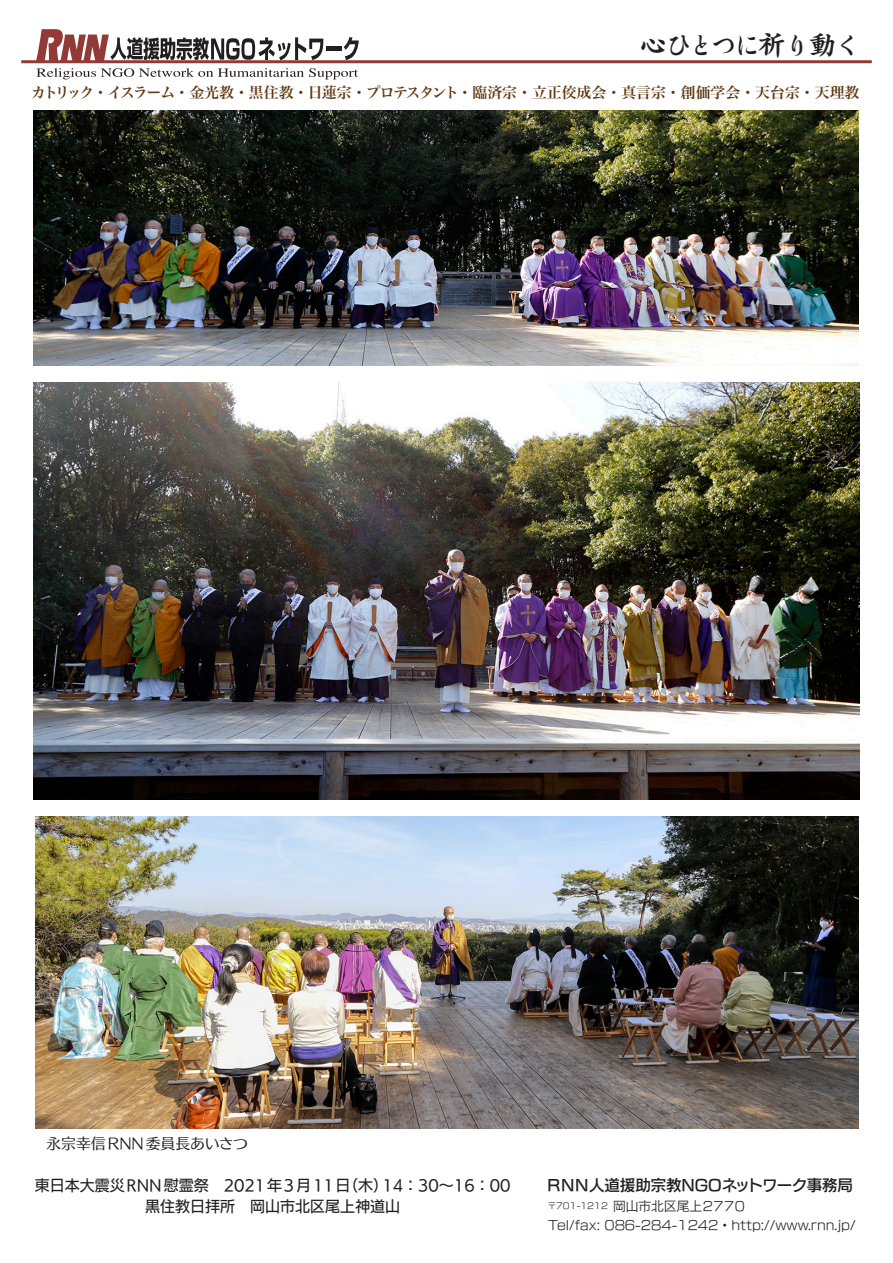
<style>
.page{position:relative;width:893px;height:1263px;background:#fff}
.page>*{position:absolute;margin:0;border:0;box-sizing:border-box;transform-origin:0 0}
.t1{font:22.8px "Mojikumi Kata EB";color:#231f20}
.t2{font:15.45px "New Rodin Pro N DB";letter-spacing:-.005em;color:#231f20}
.t3{font:15px/21px "UD Kakugo Large Pr 6 N M";color:#231f20;text-align:center}
.t4{font:14.85px "Hira Min Pro W6";color:#603711}
.t5{font:14.85px "Skip Pro M";color:#231f20}
.t6{font:12.75px/19px "New Rodin Pro N M";color:#231f20}
.s1{font-family:"Greco Std B";font-size:27.6px}
.s2{font-size:8.55px}
</style>
<div class="page">
<svg style="left:36px;top:68px;width:322px;height:11px"></svg>
<svg style="left:36px;top:29px;width:287px;height:31px"></svg>
<div style="left:326px;top:46px;width:16px;height:5px;background:#231f20"></div>
<svg style="left:344px;top:37px;width:15px;height:23px"></svg>
<hr style="left:21px;top:60px;width:851px;height:3px;background:#923a38">
<img style="left:34px;top:383px;width:825px;height:417px">
<img style="left:34px;top:111px;width:824px;height:255px">
<img style="left:35px;top:817px;width:823px;height:312px">
<h1 class="t1" style="left:639px;top:33px;width:221px"><span class="s1">心</span>ひとつに<span class="s1">祈</span>り<span class="s1">動</span>く</h1>
<p class="t4" style="left:31px;top:80px;width:830px">カトリック・イスラーム・金光教・黒住教・日蓮宗・プロテスタント・臨済宗・立正佼成会・真言宗・創価学会・天台宗・天理教</p>
<p class="t5" style="left:46px;top:1132px;width:203px">永宗幸信RNN委員長あいさつ</p>
<p class="t3" style="left:35px;top:1176px;width:477px">東日本大震災RNN慰霊祭　2021年3月11日（木）14：30～16：00黒住教日拝所　岡山市北区尾上神道山</p>
<p class="t2" style="left:546px;top:1172px;width:308px">ＲＮＮ人道援助宗教NGOネットワーク事務局</p>
<p class="t6" style="left:548px;top:1195px;width:309px"><span class="s2">〒701-1212</span> 岡山市北区尾上２７７０　<br>Tel/fax: 086-284-1242・http://www.rnn.jp/</p>
</div>
